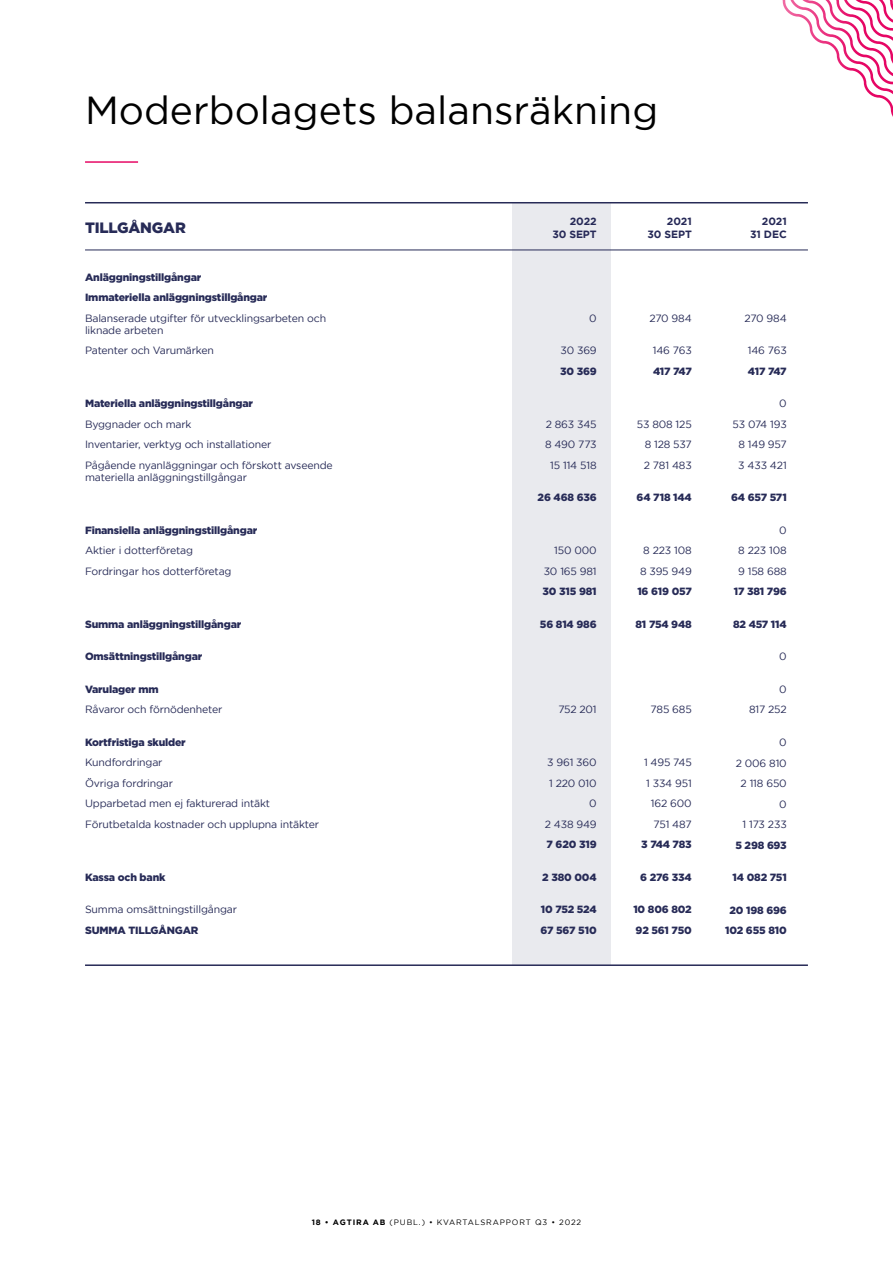
<style>
.page{position:relative;width:893px;height:1263px;background:#fff}
.page>*{position:absolute;margin:0;border:0;box-sizing:border-box;transform-origin:0 0}
.t1{font:39px "Gotham";color:#000}
.t2{font:900 15px "Gotham";letter-spacing:-.01em;color:#272b57}
.t3{font:10.5px/20.5px "Gotham";letter-spacing:-.015em;color:#272b57;text-align:right}
.t4{font:900 10.5px/20.5px "Gotham";letter-spacing:-.015em;color:#272b57}
.t5{font:700 10.5px/12.8px "Gotham";letter-spacing:-.01em;color:#262957;text-align:right}
.t6{font:7.8px "Gotham";letter-spacing:.11em;color:#000}
.s1{font-weight:700}
</style>
<div class="page">
<hr style="left:85px;top:161px;width:53px;height:2px;background:#e60965">
<hr style="left:85px;top:202px;width:723px;height:1px;background:#272b57">
<hr style="left:85px;top:250px;width:723px;height:1px;background:#272b57">
<hr style="left:85px;top:964px;width:723px;height:2px;background:#272b57">
<div style="left:512px;top:202px;width:98px;height:762px;background:#e9eaee"></div>
<svg style="left:782px;top:0;width:111px;height:117px"></svg>
<h1 class="t1" style="left:85px;top:89px;width:575px">Moderbolagets balansräkning</h1>
<h2 class="t2" style="left:85px;top:219px;width:102px">TILLGÅNGAR</h2>
<p class="t4" style="left:85px;top:266px;width:184px">Anläggningstillgångar<br>Immateriella anläggningstillgångar</p>
<p class="t3" style="left:85px;top:312px;width:243px;line-height:12px;text-align:left">Balanserade utgifter för utvecklingsarbeten och liknade arbeten</p>
<p class="t3" style="left:85px;top:340px;width:130px">Patenter och Varumärken</p>
<p class="t4" style="left:85px;top:393px;width:170px">Materiella anläggningstillgångar</p>
<p class="t3" style="left:85px;top:414px;width:249px;text-align:left">Byggnader och mark<br>Inventarier, verktyg och installationer<br>Pågående nyanläggningar och förskott avseende</p>
<p class="t3" style="left:85px;top:467px;width:163px">materiella anläggningstillgångar</p>
<p class="t4" style="left:85px;top:519px;width:174px">Finansiella anläggningstillgångar</p>
<p class="t3" style="left:85px;top:540px;width:148px;text-align:left">Aktier i dotterföretag<br>Fordringar hos dotterföretag</p>
<p class="t4" style="left:85px;top:613px;width:158px">Summa anläggningstillgångar</p>
<p class="t4" style="left:85px;top:646px;width:119px">Omsättningstillgångar</p>
<p class="t4" style="left:85px;top:678px;width:75px">Varulager mm</p>
<p class="t3" style="left:85px;top:699px;width:139px">Råvaror och förnödenheter</p>
<p class="t4" style="left:85px;top:732px;width:102px">Kortfristiga skulder</p>
<p class="t3" style="left:85px;top:752px;width:236px;text-align:left">Kundfordringar<br>Övriga fordringar<br>Upparbetad men ej fakturerad intäkt<br>Förutbetalda kostnader och upplupna intäkter</p>
<p class="t4" style="left:85px;top:867px;width:82px">Kassa och bank</p>
<p class="t3" style="left:85px;top:899px;width:153px">Summa omsättningstillgångar</p>
<p class="t4" style="left:85px;top:920px;width:115px">SUMMA TILLGÅNGAR</p>
<p class="t5" style="left:552px;top:215px;width:46px">2022<br>30 SEPT</p>
<p class="t3" style="left:589px;top:307px;width:9px">0</p>
<p class="t3" style="left:560px;top:340px;width:38px">30 369</p>
<p class="t4" style="left:560px;top:360px;width:38px">30 369</p>
<p class="t3" style="left:545px;top:414px;width:53px;text-align:center">2 863 345<br>8 490 773<br>15 114 518</p>
<p class="t4" style="left:538px;top:487px;width:61px">26 468 636</p>
<p class="t3" style="left:544px;top:540px;width:54px">150 000<br>30 165 981</p>
<p class="t4" style="left:542px;top:581px;width:56px">30 315 981</p>
<p class="t4" style="left:540px;top:613px;width:58px">56 814 986</p>
<p class="t3" style="left:558px;top:699px;width:40px">752 201</p>
<p class="t3" style="left:545px;top:752px;width:53px">3 961 360<br>1 220 010<br>0<br>2 438 949</p>
<p class="t4" style="left:547px;top:834px;width:52px">7 620 319</p>
<p class="t4" style="left:542px;top:867px;width:56px">2 380 004</p>
<p class="t4" style="left:540px;top:899px;width:58px">10 752 524<br>67 567 510</p>
<p class="t5" style="left:647px;top:215px;width:46px">2021<br>30 SEPT</p>
<p class="t3" style="left:649px;top:308px;width:44px">270 984</p>
<p class="t3" style="left:653px;top:340px;width:40px">146 763</p>
<p class="t4" style="left:653px;top:360px;width:40px">417 747</p>
<p class="t3" style="left:644px;top:414px;width:49px;text-align:justify;text-indent:-7px">53 808 125<br>8 128 537<br>2 781 483</p>
<p class="t4" style="left:637px;top:487px;width:57px">64 718 144</p>
<p class="t3" style="left:640px;top:540px;width:53px;text-align:center">8 223 108<br>8 395 949</p>
<p class="t4" style="left:637px;top:581px;width:56px">16 619 057</p>
<p class="t4" style="left:635px;top:614px;width:58px">81 754 948</p>
<p class="t3" style="left:651px;top:699px;width:43px">785 685</p>
<p class="t3" style="left:644px;top:752px;width:49px">1 495 745<br>1 334 951<br>162 600<br>751 487</p>
<p class="t4" style="left:641px;top:834px;width:52px">3 744 783</p>
<p class="t4" style="left:640px;top:867px;width:53px">6 276 334</p>
<p class="t4" style="left:633px;top:899px;width:60px">10 806 802<br>92 561 750</p>
<p class="t5" style="left:750px;top:215px;width:38px">2021<br>31 DEC</p>
<p class="t3" style="left:744px;top:308px;width:44px">270 984</p>
<p class="t3" style="left:748px;top:340px;width:40px">146 763</p>
<p class="t4" style="left:748px;top:361px;width:40px">417 747</p>
<p class="t3" style="left:733px;top:393px;width:56px">0<br>53 074 193<br>8 149 957<br>3 433 421</p>
<p class="t4" style="left:731px;top:487px;width:57px">64 657 571</p>
<p class="t3" style="left:738px;top:520px;width:50px;text-align:justify;text-indent:41px">0<br>8 223 108<br>9 158 688</p>
<p class="t4" style="left:734px;top:581px;width:55px">17 381 796</p>
<p class="t4" style="left:733px;top:614px;width:55px">82 457 114</p>
<p class="t3" style="left:779px;top:646px;width:9px">0</p>
<p class="t3" style="left:749px;top:679px;width:39px">0<br>817 252</p>
<p class="t3" style="left:736px;top:732px;width:53px">0<br>2 006 810<br>2 118 650<br>0<br>1 173 233</p>
<p class="t4" style="left:735px;top:834px;width:53px">5 298 693</p>
<p class="t4" style="left:733px;top:867px;width:56px">14 082 751</p>
<p class="t4" style="left:725px;top:899px;width:63px;text-align:center">20 198 696<br>102 655 810</p>
<p class="t6" style="left:312px;top:1218px;width:271px"><span class="s1">18 • AGTIRA AB</span> (PUBL.) • KVARTALSRAPPORT Q3 • 2022</p>
</div>
